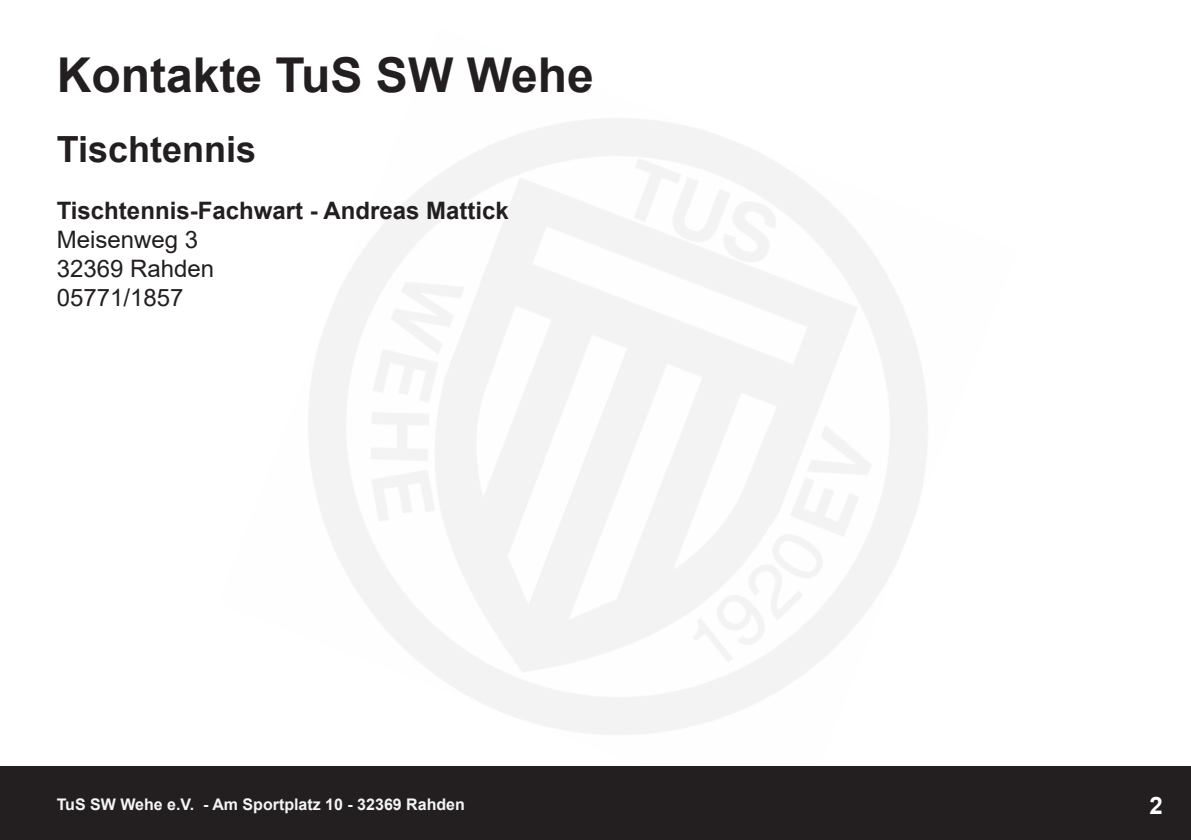
<style>
.page{position:relative;width:1191px;height:840px;background:#fff}
.page>*{position:absolute;margin:0;border:0;box-sizing:border-box;transform-origin:0 0}
.t1{font:700 48px "Arial";color:#231f20}
.t2{font:700 36px "Arial";color:#231f20}
.t3{font:700 24px "Arial";color:#231f20}
.t4{font:24px "Arial";color:#231f20}
.t5{font:700 24px "Arial";color:#fff}
.t6{font:700 16px "Arial";color:#f4f5f5}
</style>
<div class="page">
<div style="left:0;top:765px;width:1191px;height:74px;background:#231f20"></div>
<p class="t1" style="left:57px;top:41px;width:538px">Kontakte TuS SW Wehe</p>
<p class="t2" style="left:57px;top:124px;width:201px">Tischtennis</p>
<p class="t3" style="left:57px;top:194px;width:454px">Tischtennis-Fachwart - Andreas Mattick</p>
<p class="t4" style="left:57px;top:223px;width:143px">Meisenweg 3</p>
<p class="t4" style="left:57px;top:252px;width:159px">32369 Rahden</p>
<p class="t4" style="left:57px;top:281px;width:128px">05771/1857</p>
<p class="t6" style="left:57px;top:793px;width:410px">TuS SW Wehe e.V. - Am Sportplatz 10 - 32369 Rahden</p>
<p class="t5" style="left:1149px;top:788px;width:15px">2</p>
</div>
